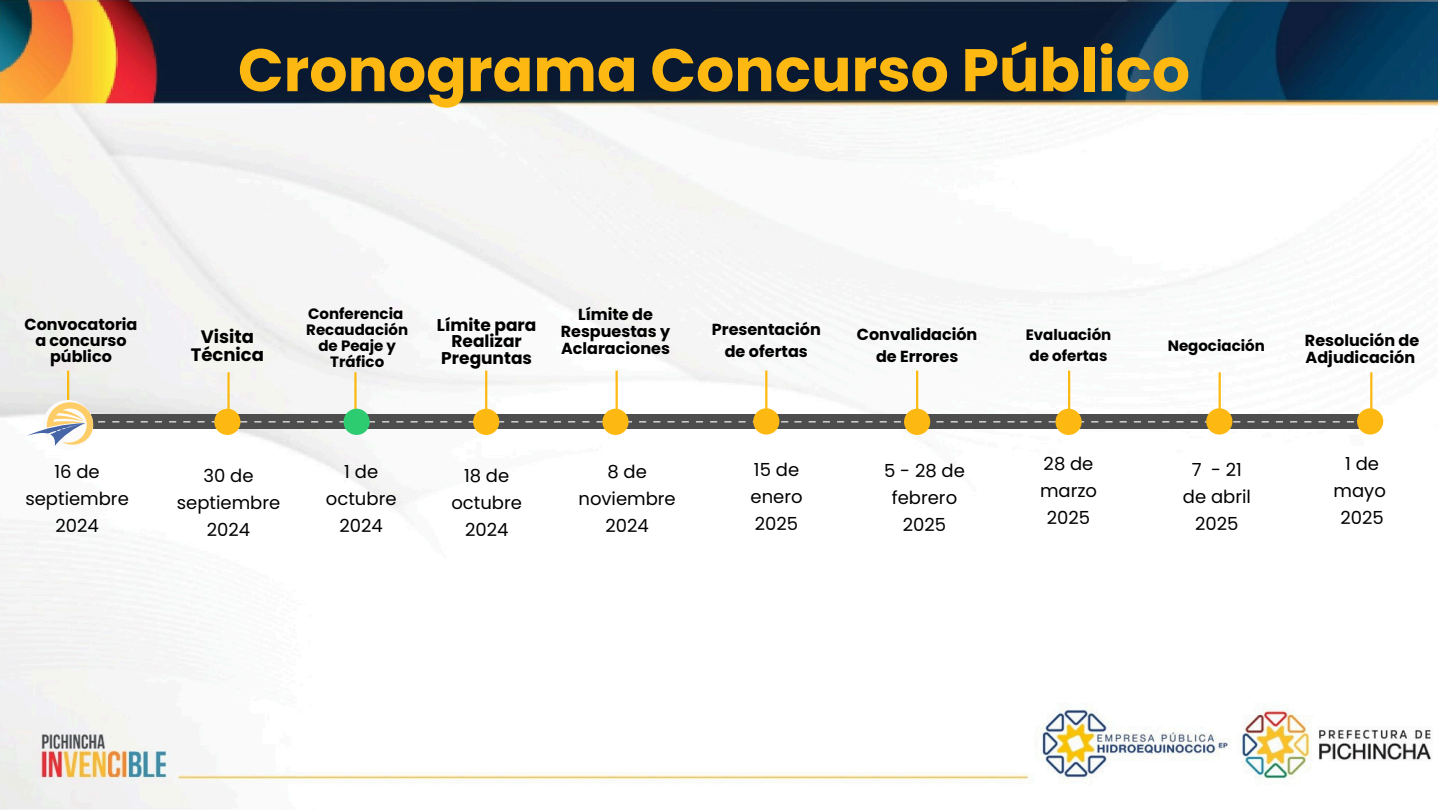
<style>
.page{position:relative;width:1440px;height:810px;background:#fff}
.page>*{position:absolute;margin:0;border:0;box-sizing:border-box;transform-origin:0 0}
.t1{font:700 60px "Poppins";color:#fdb911}
.t2{font:18px/27px "Poppins";color:#000;text-align:center}
.t3{font:700 18px/18px "Poppins";color:#000;text-align:center}
.t4{font:700 17px/16.5px "Poppins";color:#000;text-align:center}
.t5{font:700 16px/15.8px "Poppins";color:#000;text-align:center}
.t6{font:700 15px/15.8px "Poppins";color:#000}
</style>
<div class="page">
<img style="left:0;top:0;width:1438px;height:810px">
<div style="left:70px;top:415px;width:366px;height:14px;background:#4d4d4d"></div>
<div style="left:780px;top:415px;width:366px;height:14px;background:#4d4d4d"></div>
<div style="left:426px;top:415px;width:366px;height:14px;background:#4d4d4d"></div>
<div style="left:1020px;top:415px;width:339px;height:14px;background:#4d4d4d"></div>
<svg style="left:1082px;top:421px;width:31px;height:1px"></svg>
<svg style="left:1007px;top:421px;width:35px;height:1px"></svg>
<hr style="left:485px;top:371px;width:2px;height:50px;background:#fdb911">
<hr style="left:67px;top:371px;width:2px;height:43px;background:#fdb911">
<div style="left:43px;top:400px;width:50px;height:50px;background:#fbfbfb;border-radius:50%"></div>
<svg style="left:26px;top:402px;width:79px;height:44px"></svg>
<hr style="left:765px;top:371px;width:2px;height:52px;background:#fdb911">
<hr style="left:916px;top:371px;width:2px;height:52px;background:#fdb911">
<hr style="left:1068px;top:371px;width:2px;height:52px;background:#fdb911">
<hr style="left:1219px;top:372px;width:2px;height:53px;background:#fdb911">
<hr style="left:1370px;top:372px;width:2px;height:53px;background:#fdb911">
<hr style="left:354px;top:372px;width:3px;height:44px;background:#fdb911">
<hr style="left:227px;top:372px;width:3px;height:43px;background:#fdb911">
<div style="left:602px;top:409px;width:27px;height:26px;background:#fdb911;border-radius:50%"></div>
<div style="left:473px;top:409px;width:26px;height:26px;background:#fdb911;border-radius:50%"></div>
<div style="left:214px;top:409px;width:27px;height:26px;background:#fdb911;border-radius:50%"></div>
<div style="left:344px;top:409px;width:26px;height:26px;background:#2ecc71;border-radius:50%"></div>
<div style="left:753px;top:408px;width:26px;height:27px;background:#fdb911;border-radius:50%"></div>
<hr style="left:616px;top:371px;width:2px;height:52px;background:#fdb911">
<div style="left:904px;top:409px;width:26px;height:26px;background:#fdb911;border-radius:50%"></div>
<div style="left:1055px;top:409px;width:27px;height:26px;background:#fdb911;border-radius:50%"></div>
<div style="left:1206px;top:408px;width:26px;height:27px;background:#fdb911;border-radius:50%"></div>
<div style="left:1357px;top:408px;width:26px;height:27px;background:#fdb911;border-radius:50%"></div>
<h1 class="t1" style="left:238px;top:28px;width:954px">Cronograma Concurso Público</h1>
<h2 class="t5" style="left:24px;top:317px;width:115px">Convocatoria a concurso público</h2>
<p class="t3" style="left:191px;top:328px;width:75px">Visita<br>Técnica</p>
<p class="t6" style="left:308px;top:306px;width:97px">Conferencia</p>
<p class="t6" style="left:306px;top:322px;width:103px;text-align:center">Recaudación de Peaje y<br>Tráfico</p>
<p class="t4" style="left:437px;top:317px;width:101px">Límite para<br>Realizar<br>Preguntas</p>
<h3 class="t5" style="left:561px;top:306px;width:111px;line-height:17.2px">Límite de<br>Respuestas y<br>Aclaraciones</h3>
<p class="t5" style="left:712px;top:319px;width:110px;line-height:21.8px">Presentación de ofertas</p>
<p class="t2" style="left:25px;top:458px;width:105px">16 de septiembre<br>2024</p>
<p class="t2" style="left:751px;top:456px;width:54px;text-align:left">15 de enero<br>2025</p>
<p class="t2" style="left:326px;top:458px;width:72px">1 de octubre<br>2024</p>
<h3 class="t2" style="left:578px;top:458px;width:99px">8 de noviembre<br>2024</h3>
<p class="t2" style="left:177px;top:462px;width:105px">30 de septiembre<br>2024</p>
<h3 class="t2" style="left:451px;top:462px;width:72px">18 de octubre<br>2024</h3>
<h3 class="t5" style="left:857px;top:324px;width:122px;line-height:21.8px">Convalidación de Errores</h3>
<h3 class="t2" style="left:884px;top:457px;width:82px">5-28de febrero<br>2025</h3>
<h2 class="t6" style="left:1026px;top:324px;width:87px;line-height:21px">Evaluación de ofertas</h2>
<p class="t2" style="left:1040px;top:450px;width:59px">28 de marzo<br>2025</p>
<p class="t6" style="left:1168px;top:338px;width:99px">Negociación</p>
<p class="t2" style="left:1183px;top:456px;width:70px">7 -21 de abril<br>2025</p>
<p class="t5" style="left:1305px;top:332px;width:116px;line-height:16.5px;text-align:left">Resolución de<br>Adjudicación</p>
<p class="t2" style="left:1334px;top:450px;width:54px">1 de mayo<br>2025</p>
</div>
